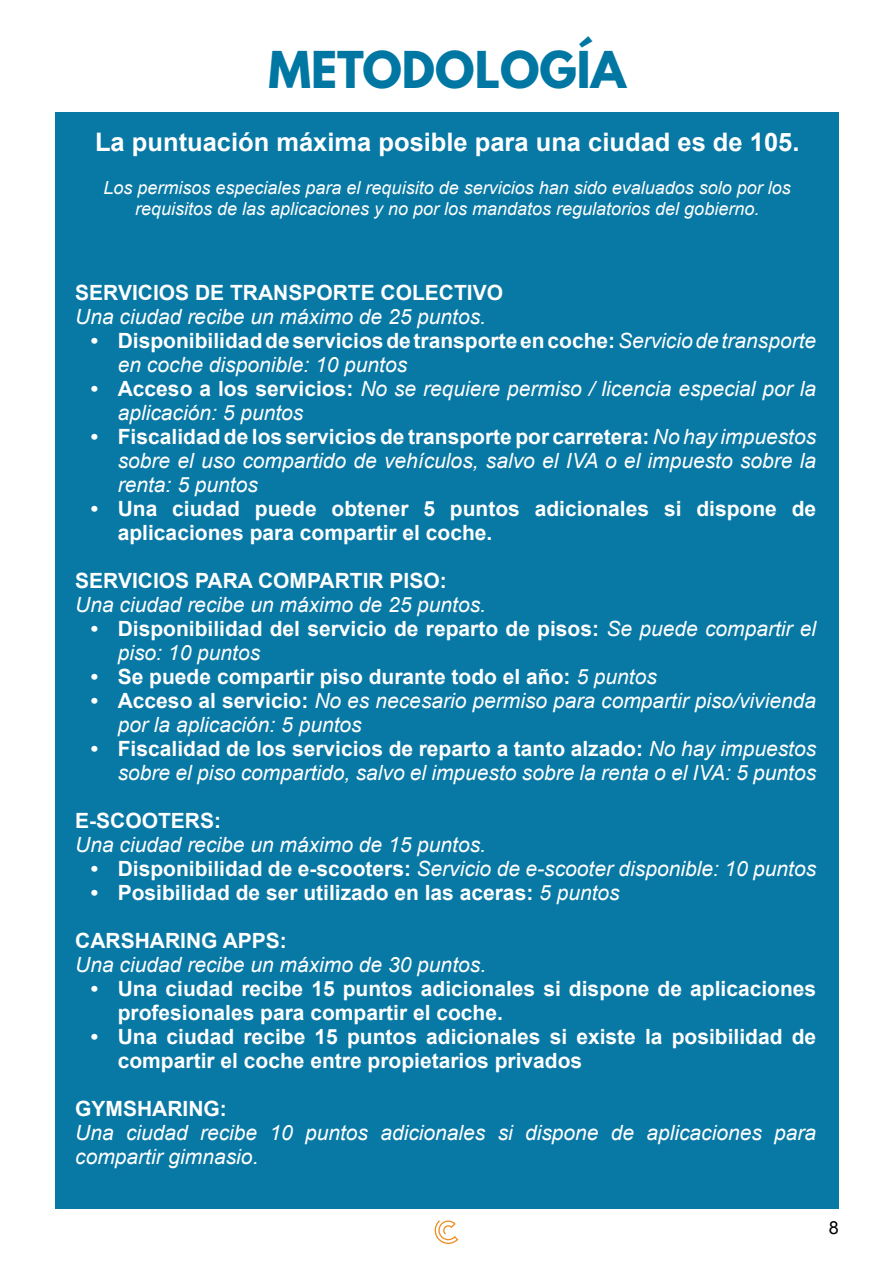
<style>
.page{position:relative;width:893px;height:1263px;background:#fff}
.page>*{position:absolute;margin:0;border:0;box-sizing:border-box;transform-origin:0 0}
.t1{font:700 45px "League Spartan";color:#0077a3}
.t2{font:700 25.5px "Arial";color:#fff}
.t3{font:italic 21px/24px "Arial";color:#fff}
.t4{font:700 21px/24px "Arial";color:#fff}
.t5{font:italic 18px/21.6px "Arial";color:#fff;text-align:center}
.t6{font:18px "Arial";color:#000}
.s1{font-weight:400;font-style:italic}
.s2{font-weight:700;font-style:normal}
</style>
<div class="page">
<div style="left:56px;top:112px;width:783px;height:1097px;background:#0878a4"></div>
<svg style="left:435px;top:1220px;width:23px;height:24px"></svg>
<h1 class="t1" style="left:268px;top:34px;width:359px">METODOLOGÍA</h1>
<p class="t2" style="left:95px;top:125px;width:706px">La puntuación máxima posible para una ciudad es de 105.</p>
<p class="t5" style="left:104px;top:177px;width:689px">Los permisos especiales para el requisito de servicios han sido evaluados solo por los requisitos de las aplicaciones y no por los mandatos regulatorios del gobierno.</p>
<p class="t4" style="left:75px;top:282px;width:429px">SERVICIOS DE TRANSPORTE COLECTIVO</p>
<p class="t3" style="left:75px;top:305px;width:412px">Una ciudad recibe un máximo de 25 puntos.</p>
<p class="t4" style="left:118px;top:330px;width:700px;text-indent:-27px">• Disponibilidad de servicios de transporte en coche:<span class="s1">Servicio de transporte en coche disponible: 10 puntos</span></p>
<p class="t3" style="left:118px;top:377px;width:700px;text-indent:-27px"><span class="s2">• Acceso a los servicios:</span> No se requiere permiso / licencia especial por la aplicación: 5 puntos</p>
<p class="t3" style="left:118px;top:425px;width:700px;text-align:justify;text-indent:-27px"><span class="s2">• Fiscalidad de los servicios de transporte por carretera:</span> No hay impuestos sobre el uso compartido de vehículos, salvo el IVA o el impuesto sobre la renta: 5 puntos</p>
<p class="t4" style="left:118px;top:498px;width:700px;text-indent:-27px">• Una ciudad puede obtener 5 puntos adicionales si dispone de aplicaciones para compartir el coche.</p>
<p class="t4" style="left:75px;top:570px;width:373px">SERVICIOS PARA COMPARTIR PISO:</p>
<p class="t3" style="left:75px;top:593px;width:412px">Una ciudad recibe un máximo de 25 puntos.</p>
<p class="t4" style="left:118px;top:618px;width:700px;text-indent:-27px">• Disponibilidad del servicio de reparto de pisos: <span class="s1">Se puede compartir el piso: 10 puntos</span></p>
<p class="t4" style="left:91px;top:666px;width:568px">• Se puede compartir piso durante todo el año: <span class="s1">5 puntos</span></p>
<p class="t3" style="left:118px;top:689px;width:700px;text-indent:-27px"><span class="s2">• Acceso al servicio:</span> No es necesario permiso para compartir piso/vivienda por la aplicación: 5 puntos</p>
<p class="t3" style="left:91px;top:737px;width:727px;text-align:right"><span class="s2">• Fiscalidad de los servicios de reparto a tanto alzado:</span> No hay impuestos sobre el piso compartido, salvo el impuesto sobre la renta o el IVA: 5 puntos</p>
<p class="t4" style="left:75px;top:810px;width:147px">E-SCOOTERS:</p>
<p class="t3" style="left:75px;top:833px;width:412px">Una ciudad recibe un máximo de 15 puntos.</p>
<p class="t3" style="left:91px;top:857px;width:727px"><span class="s2">• Disponibilidad de e-scooters:</span> Servicio de e-scooter disponible: 10 puntos</p>
<p class="t4" style="left:91px;top:882px;width:530px">• Posibilidad de ser utilizado en las aceras: <span class="s1">5 puntos</span></p>
<p class="t4" style="left:75px;top:930px;width:213px">CARSHARING APPS:</p>
<p class="t3" style="left:75px;top:953px;width:412px">Una ciudad recibe un máximo de 30 puntos.</p>
<p class="t4" style="left:118px;top:978px;width:700px;text-indent:-27px">• Una ciudad recibe 15 puntos adicionales si dispone de aplicaciones profesionales para compartir el coche.</p>
<p class="t4" style="left:118px;top:1026px;width:700px;text-indent:-27px">• Una ciudad recibe 15 puntos adicionales si existe la posibilidad de compartir el coche entre propietarios privados</p>
<p class="t4" style="left:75px;top:1098px;width:153px">GYMSHARING:</p>
<p class="t3" style="left:75px;top:1121px;width:742px">Una ciudad recibe 10 puntos adicionales si dispone de aplicaciones para compartir gimnasio.</p>
<p class="t6" style="left:829px;top:1215px;width:12px">8</p>
</div>
